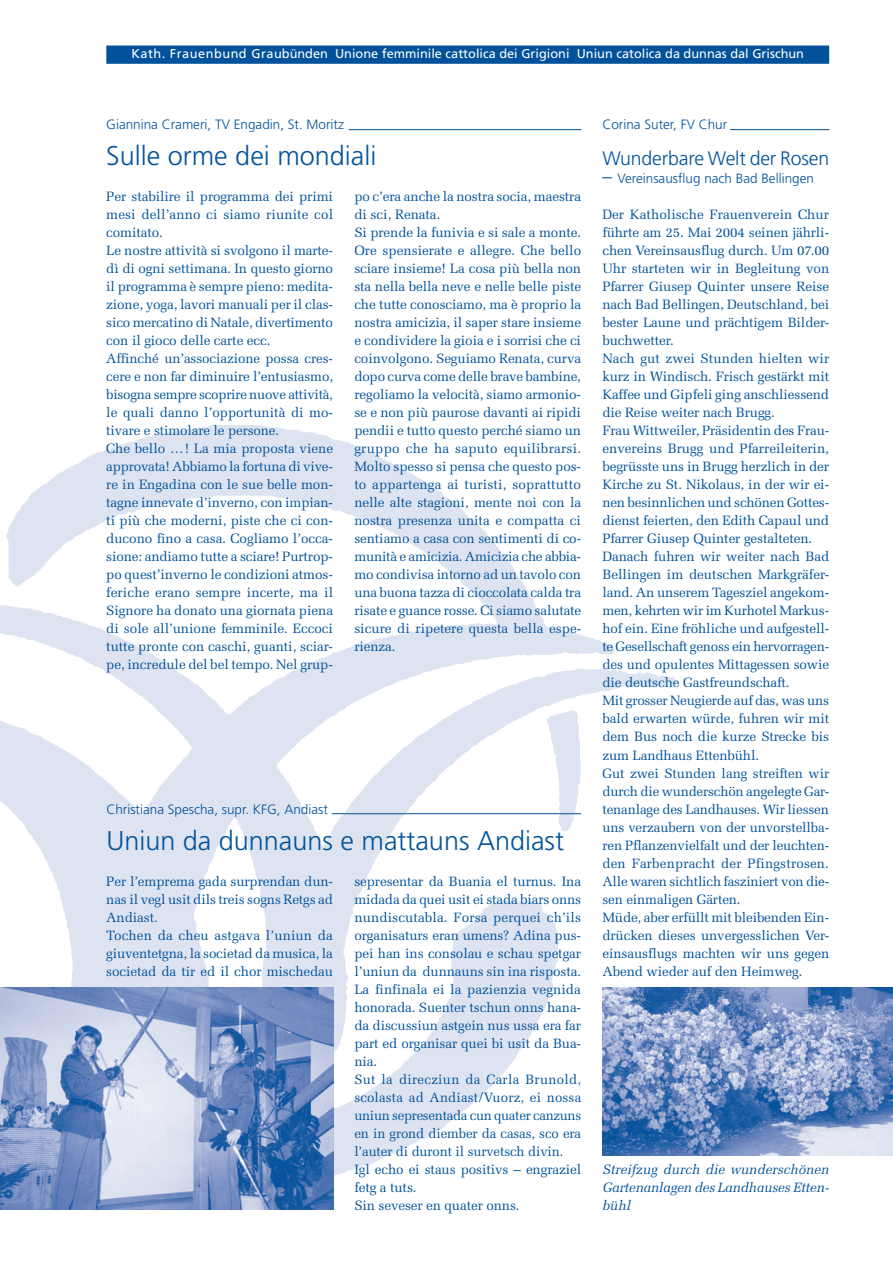
<style>
.page{position:relative;width:893px;height:1263px;background:#fff}
.page>*{position:absolute;margin:0;border:0;box-sizing:border-box;transform-origin:0 0}
.t1{font:300 27px "Frutiger";color:#01529b}
.t2{font:300 19.5px "Frutiger";letter-spacing:-.01em;color:#01529b}
.t3{font:13.5px/18px "Melior";letter-spacing:-.01em;color:#01529b}
.t4{font:300 13.5px "Frutiger";color:#01529b}
.t5{font:italic 13.5px/18px "Melior";letter-spacing:-.01em;color:#01529b;text-align:justify}
.t6{font:12.75px "Frutiger";color:#fff}
.s1{font-size:19.5px}
</style>
<div class="page">
<img style="left:0;top:425px;width:676px;height:778px">
<div style="left:107px;top:46px;width:721px;height:17px;background:#01529b"></div>
<div style="left:106px;top:45px;width:723px;height:19px;border:2px solid #01529b"></div>
<hr style="left:349px;top:129px;width:232px;height:1px;background:#01529b">
<hr style="left:730px;top:129px;width:99px;height:1px;background:#01529b">
<hr style="left:332px;top:813px;width:249px;height:1px;background:#01529b">
<img style="left:602px;top:988px;width:291px;height:167px">
<img style="left:0;top:987px;width:333px;height:223px">
<p class="t6" style="left:131px;top:46px;width:674px">Kath. Frauenbund Graubünden Unione femminile cattolica dei Grigioni Uniun catolica da dunnas dal Grischun</p>
<p class="t4" style="left:106px;top:117px;width:239px">Giannina Crameri, TV Engadin, St. Moritz</p>
<h1 class="t1" style="left:106px;top:141px;width:272px">Sulle orme dei mondiali</h1>
<p class="t3" style="left:106px;top:188px;width:228px">Per stabilire il programma dei primi mesi dell’anno ci siamo riunite col comitato.<br>Le nostre attività si svolgono il marte&shy;dì di ogni settimana. In questo giorno il programma è sempre pieno: medita&shy;zione, yoga, lavori manuali per il clas&shy;sico mercatino di Natale, divertimento con il gioco delle carte ecc.<br>Affinché un’associazione possa cres&shy;cere e non far diminuire l’entusiasmo, bisogna sempre scoprire nuove attività, le quali danno l’opportunità di mo&shy;tivare e stimolare le persone.<br>Che bello …! La mia proposta viene approvata! Abbiamo la fortuna di vive&shy;re in Engadina con le sue belle mon&shy;tagne innevate d’inverno, con impian&shy;ti più che moderni, piste che ci con&shy;ducono fino a casa. Cogliamo l’occa&shy;sione: andiamo tutte a sciare! Purtrop&shy;po quest’inverno le condizioni atmos&shy;feriche erano sempre incerte, ma il Signore ha donato una giornata piena di sole all’unione femminile. Eccoci tutte pronte con caschi, guanti, sciar&shy;pe, incredule del bel tempo. Nel grup-</p>
<p class="t3" style="left:354px;top:188px;width:228px">po c’era anche la nostra socia, maestra di sci, Renata.<br>Si prende la funivia e si sale a monte.<br>Ore spensierate e allegre. Che bello sciare insieme! La cosa più bella non sta nella bella neve e nelle belle piste che tutte conosciamo, ma è proprio la nostra amicizia, il saper stare insieme e condividere la gioia e i sorrisi che ci coinvolgono. Seguiamo Renata, curva dopo curva come delle brave bambine, regoliamo la velocità, siamo armonio&shy;se e non più paurose davanti ai ripidi pendii e tutto questo perché siamo un gruppo che ha saputo equilibrarsi.<br>Molto spesso si pensa che questo pos&shy;to appartenga ai turisti, soprattutto nelle alte stagioni, mente noi con la nostra presenza unita e compatta ci sentiamo a casa con sentimenti di co&shy;munità e amicizia. Amicizia che abbia&shy;mo condivisa intorno ad un tavolo con una buona tazza di cioccolata calda tra risate e guance rosse. Ci siamo salutate sicure di ripetere questa bella espe&shy;rienza.</p>
<p class="t4" style="left:106px;top:801px;width:223px">Christiana Spescha, supr. KFG, Andiast</p>
<h1 class="t1" style="left:106px;top:825px;width:459px">Uniun da dunnauns e mattauns Andiast</h1>
<p class="t3" style="left:106px;top:872px;width:228px">Per l’emprema gada surprendan dun&shy;nas il vegl usit dils treis sogns Retgs ad<br>Andiast.<br>Tochen da cheu astgava l’uniun da giuventetgna, la societad da musica, la societad da tir ed il chor mischedau</p>
<p class="t3" style="left:354px;top:872px;width:228px">sepresentar da Buania el turnus. Ina midada da quei usit ei stada biars onns nundiscutabla. Forsa perquei ch’ils organisaturs eran umens? Adina pus&shy;pei han ins consolau e schau spetgar l’uniun da dunnauns sin ina risposta.<br>La finfinala ei la pazienzia vegnida honorada. Suenter tschun onns hana&shy;da discussiun astgein nus ussa era far part ed organisar quei bi usit da Bua&shy;nia.<br>Sut la direcziun da Carla Brunold, scolasta ad Andiast/Vuorz, ei nossa uniun sepresentada cun quater canzuns en in grond diember da casas, sco era l’auter di duront il survetsch divin.<br>Igl echo ei staus positivs – engraziel fetg a tuts.<br>Sin seveser en quater onns.</p>
<p class="t4" style="left:602px;top:117px;width:126px">Corina Suter, FV Chur</p>
<h2 class="t2" style="left:602px;top:148px;width:228px">Wunderbare Welt der Rosen</h2>
<p class="t4" style="left:602px;top:171px;width:213px"><span class="s1">–</span> Vereinsausflug nach Bad Bellingen</p>
<p class="t3" style="left:602px;top:206px;width:228px">Der Katholische Frauenverein Chur führte am 25. Mai 2004 seinen jährli&shy;chen Vereinsausflug durch. Um 07.00<br>Uhr starteten wir in Begleitung von Pfarrer Giusep Quinter unsere Reise nach Bad Bellingen, Deutschland, bei bester Laune und prächtigem Bilder&shy;buchwetter.<br>Nach gut zwei Stunden hielten wir kurz in Windisch. Frisch gestärkt mit Kaffee und Gipfeli ging anschliessend die Reise weiter nach Brugg.<br>Frau Wittweiler, Präsidentin des Frau&shy;envereins Brugg und Pfarreileiterin, begrüsste uns in Brugg herzlich in der Kirche zu St. Nikolaus, in der wir ei&shy;nen besinnlichen und schönen Gottes&shy;dienst feierten, den Edith Capaul und Pfarrer Giusep Quinter gestalteten.<br>Danach fuhren wir weiter nach Bad Bellingen im deutschen Markgräfer&shy;land. An unserem Tagesziel angekom&shy;men, kehrten wir im Kurhotel Markus&shy;hof ein. Eine fröhliche und aufgestell&shy;te Gesellschaft genoss ein hervorragen&shy;des und opulentes Mittagessen sowie die deutsche Gastfreundschaft.<br>Mit grosser Neugierde auf das, was uns bald erwarten würde, fuhren wir mit dem Bus noch die kurze Strecke bis zum Landhaus Ettenbühl.<br>Gut zwei Stunden lang streiften wir durch die wunderschön angelegte Gar&shy;tenanlage des Landhauses. Wir liessen uns verzaubern von der unvorstellba&shy;ren Pflanzenvielfalt und der leuchten&shy;den Farbenpracht der Pfingstrosen.<br>Alle waren sichtlich fasziniert von die&shy;sen einmaligen Gärten.<br>Müde, aber erfüllt mit bleibenden Ein&shy;drücken dieses unvergesslichen Ver&shy;einsausflugs machten wir uns gegen Abend wieder auf den Heimweg.</p>
<p class="t5" style="left:602px;top:1160px;width:228px">Streifzug durch die wunderschönen Gartenanlagen des Landhauses Etten&shy;bühl</p>
</div>
